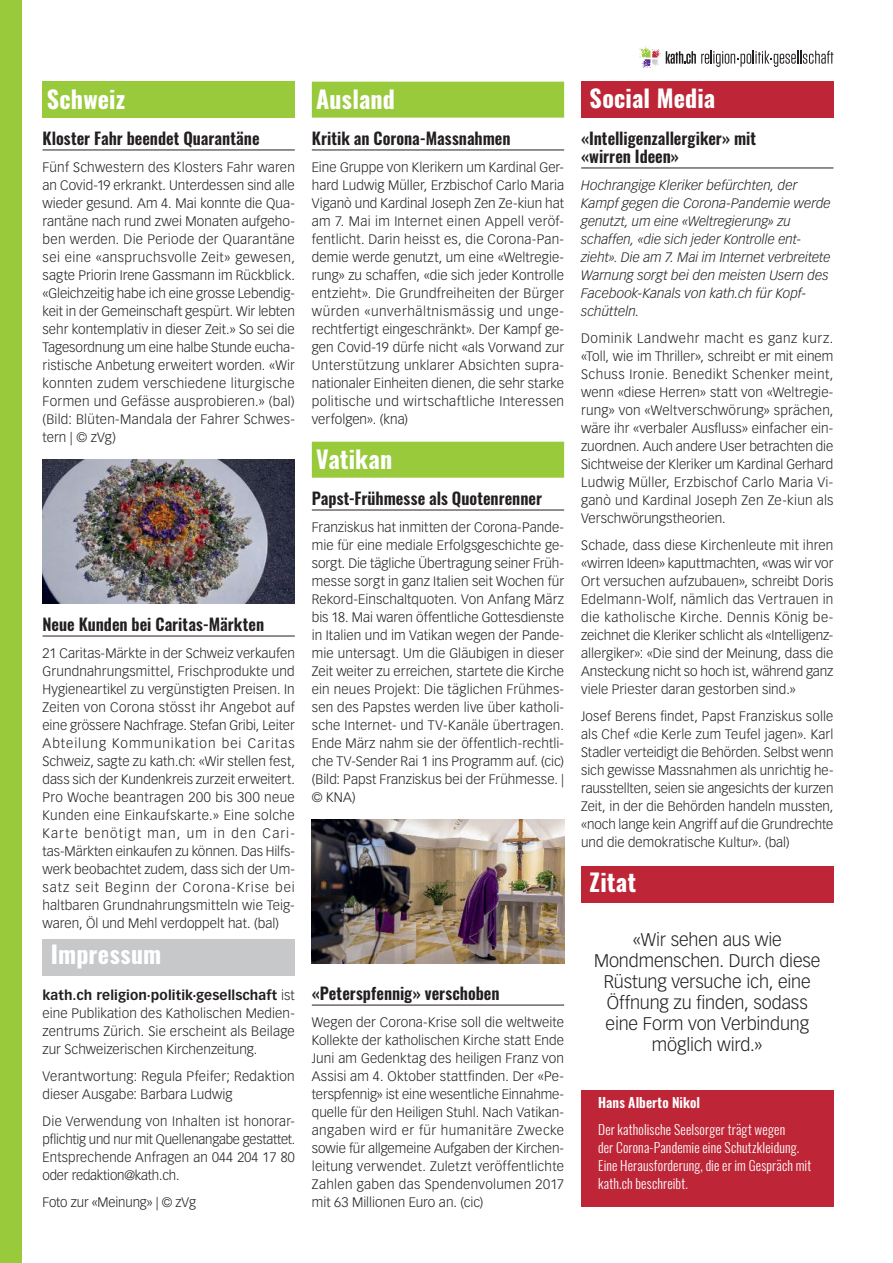
<style>
.page{position:relative;width:893px;height:1263px;background:#fff}
.page>*{position:absolute;margin:0;border:0;box-sizing:border-box;transform-origin:0 0}
.t1{font:700 24px "Oswald";letter-spacing:.005em;color:#fff}
.t2{font:300 18px/21px "Vectora LT Std";letter-spacing:-.01em;color:#231f20;text-align:center}
.t3{font:600 16.5px/18px "Oswald";color:#231f20}
.t4{font:300 13.5px/18px "Vectora LT Std";letter-spacing:.01em;color:#231f20;text-align:justify}
.t5{font:italic 300 13.5px/18px "Vectora LT Std";letter-spacing:.005em;color:#231f20}
.t6{font:300 13.5px/18px "Oswald";letter-spacing:.01em;color:#fff}
.t7{font:300 13.5px "Vectora LT Std";letter-spacing:-.01em;color:#231f20}
.t8{font:600 13.5px "Oswald";letter-spacing:.005em;color:#fff}
.s1{font-weight:700}
</style>
<div class="page">
<svg style="left:640px;top:47px;width:20px;height:21px"></svg>
<svg style="left:666px;top:51px;width:167px;height:16px"></svg>
<div style="left:0;top:0;width:21px;height:1263px;background:#99ca3b"></div>
<div style="left:581px;top:1090px;width:252px;height:116px;background:#be2637"></div>
<div style="left:42px;top:939px;width:253px;height:36px;background:#c7c8ca"></div>
<hr style="left:43px;top:150px;width:252px;height:1px;background:#231f20">
<hr style="left:43px;top:636px;width:252px;height:1px;background:#231f20">
<div style="left:312px;top:82px;width:252px;height:36px;background:#99ca3b"></div>
<hr style="left:312px;top:150px;width:252px;height:1px;background:#231f20">
<div style="left:312px;top:442px;width:252px;height:36px;background:#99ca3b"></div>
<hr style="left:312px;top:510px;width:252px;height:1px;background:#231f20">
<hr style="left:312px;top:1005px;width:252px;height:1px;background:#231f20">
<div style="left:43px;top:82px;width:252px;height:36px;background:#99ca3b"></div>
<img style="left:42px;top:460px;width:253px;height:144px">
<img style="left:312px;top:820px;width:252px;height:144px">
<hr style="left:581px;top:168px;width:252px;height:1px;background:#231f20">
<div style="left:581px;top:82px;width:252px;height:36px;background:#be2637"></div>
<div style="left:581px;top:867px;width:252px;height:36px;background:#be2637"></div>
<h1 class="t1" style="left:47px;top:86px;width:80px">Schweiz</h1>
<p class="t3" style="left:43px;top:130px;width:219px">Kloster Fahr beendet Quarantäne</p>
<p class="t4" style="left:43px;top:158px;width:254px">Fünf Schwestern des Klosters Fahr waren an Covid-19 erkrankt. Unterdessen sind alle wieder gesund. Am 4. Mai konnte die Qua&shy;rantäne nach rund zwei Monaten aufgeho&shy;ben werden. Die Periode der Quarantäne sei eine «anspruchsvolle Zeit» gewesen, sagte Priorin Irene Gassmann im Rückblick. «Gleichzeitig habe ich eine grosse Lebendig&shy;keit in der Gemeinschaft gespürt. Wir lebten sehr kontemplativ in dieser Zeit.» So sei die Tagesordnung um eine halbe Stunde eucha&shy;ristische Anbetung erweitert worden. «Wir konnten zudem verschiedene liturgische Formen und Gefässe ausprobieren.» (bal) (Bild: Blüten-Mandala der Fahrer Schwes&shy;tern | © zVg)</p>
<p class="t3" style="left:43px;top:616px;width:223px">Neue Kunden bei Caritas-Märkten</p>
<p class="t4" style="left:43px;top:644px;width:254px">21 Caritas-Märkte in der Schweiz verkaufen Grundnahrungsmittel, Frischprodukte und Hygieneartikel zu vergünstigten Preisen. In Zeiten von Corona stösst ihr Angebot auf eine grössere Nachfrage. Stefan Gribi, Leiter Abteilung Kommunikation bei Caritas Schweiz, sagte zu kath.ch: «Wir stellen fest, dass sich der Kundenkreis zurzeit erweitert.<br>Pro Woche beantragen 200 bis 300 neue Kunden eine Einkaufskarte.» Eine solche Karte benötigt man, um in den Cari&shy;tas-Märkten einkaufen zu können. Das Hilfs&shy;werk beobachtet zudem, dass sich der Um&shy;satz seit Beginn der Corona-Krise bei haltbaren Grundnahrungsmitteln wie Teig&shy;waren, Öl und Mehl verdoppelt hat. (bal)</p>
<h1 class="t1" style="left:51px;top:941px;width:112px">Impressum</h1>
<p class="t4" style="left:43px;top:986px;width:254px"><span class="s1">kath.ch religion·politik·gesellschaft</span> ist eine Publikation des Katholischen Medien&shy;zentrums Zürich. Sie erscheint als Beilage zur Schweizerischen Kirchenzeitung.</p>
<p class="t4" style="left:43px;top:1067px;width:254px">Verantwortung: Regula Pfeifer; Redaktion dieser Ausgabe: Barbara Ludwig</p>
<p class="t4" style="left:43px;top:1112px;width:254px">Die Verwendung von Inhalten ist honorar&shy;pflichtig und nur mit Quellenangabe gestattet.<br>Entsprechende Anfragen an 044 204 17 80 oder redaktion@kath.ch.</p>
<p class="t7" style="left:43px;top:1194px;width:155px">Foto zur «Meinung» | © zVg</p>
<h1 class="t1" style="left:316px;top:86px;width:80px">Ausland</h1>
<p class="t3" style="left:312px;top:130px;width:200px">Kritik an Corona-Massnahmen</p>
<p class="t4" style="left:312px;top:158px;width:254px">Eine Gruppe von Klerikern um Kardinal Ger&shy;hard Ludwig Müller, Erzbischof Carlo Maria Viganò und Kardinal Joseph Zen Ze-kiun hat am 7. Mai im Internet einen Appell veröf&shy;fentlicht. Darin heisst es, die Corona-Pan&shy;demie werde genutzt, um eine «Weltregie&shy;rung» zu schaffen, «die sich jeder Kontrolle entzieht». Die Grundfreiheiten der Bürger würden «unverhältnismässig und unge&shy;rechtfertigt eingeschränkt». Der Kampf ge&shy;gen Covid-19 dürfe nicht «als Vorwand zur Unterstützung unklarer Absichten supra&shy;nationaler Einheiten dienen, die sehr starke politische und wirtschaftliche Interessen verfolgen». (kna)</p>
<h1 class="t1" style="left:316px;top:446px;width:78px">Vatikan</h1>
<p class="t3" style="left:312px;top:490px;width:232px">Papst-Frühmesse als Quotenrenner</p>
<p class="t4" style="left:312px;top:518px;width:254px">Franziskus hat inmitten der Corona-Pande&shy;mie für eine mediale Erfolgsgeschichte ge&shy;sorgt. Die tägliche Übertragung seiner Früh&shy;messe sorgt in ganz Italien seit Wochen für Rekord-Einschaltquoten. Von Anfang März bis 18. Mai waren öffentliche Gottesdienste in Italien und im Vatikan wegen der Pande&shy;mie untersagt. Um die Gläubigen in dieser Zeit weiter zu erreichen, startete die Kirche ein neues Projekt: Die täglichen Frühmes&shy;sen des Papstes werden live über katholi&shy;sche Internet- und TV-Kanäle übertragen.<br>Ende März nahm sie der öffentlich-rechtli&shy;che TV-Sender Rai 1 ins Programm auf. (cic) (Bild: Papst Franziskus bei der Frühmesse. | © KNA)</p>
<p class="t3" style="left:312px;top:985px;width:189px">«Peterspfennig» verschoben</p>
<p class="t4" style="left:312px;top:1013px;width:254px">Wegen der Corona-Krise soll die weltweite Kollekte der katholischen Kirche statt Ende Juni am Gedenktag des heiligen Franz von Assisi am 4. Oktober stattfinden. Der «Pe&shy;terspfennig» ist eine wesentliche Einnahme&shy;quelle für den Heiligen Stuhl. Nach Vatikan&shy;angaben wird er für humanitäre Zwecke sowie für allgemeine Aufgaben der Kirchen&shy;leitung verwendet. Zuletzt veröffentlichte Zahlen gaben das Spendenvolumen 2017 mit 63 Millionen Euro an. (cic)</p>
<h1 class="t1" style="left:590px;top:86px;width:127px">Social Media</h1>
<p class="t3" style="left:581px;top:130px;width:177px">«Intelligenzallergiker» mit «wirren Ideen»</p>
<p class="t5" style="left:581px;top:176px;width:251px">Hochrangige Kleriker befürchten, der Kampf gegen die Corona-Pandemie werde genutzt, um eine «Weltregierung» zu schaffen, «die sich jeder Kontrolle ent&shy;zieht». Die am 7. Mai im Internet verbreitete Warnung sorgt bei den meisten Usern des Facebook-Kanals von kath.ch für Kopf&shy;schütteln.</p>
<p class="t4" style="left:581px;top:329px;width:254px">Dominik Landwehr macht es ganz kurz. «Toll, wie im Thriller», schreibt er mit einem Schuss Ironie. Benedikt Schenker meint, wenn «diese Herren» statt von «Weltregie&shy;rung» von «Weltverschwörung» sprächen, wäre ihr «verbaler Ausfluss» einfacher ein&shy;zuordnen. Auch andere User betrachten die Sichtweise der Kleriker um Kardinal Gerhard Ludwig Müller, Erzbischof Carlo Maria Vi&shy;ganò und Kardinal Joseph Zen Ze-kiun als Verschwörungstheorien.</p>
<p class="t4" style="left:581px;top:536px;width:254px">Schade, dass diese Kirchenleute mit ihren «wirren Ideen» kaputtmachten, «was wir vor Ort versuchen aufzubauen», schreibt Doris Edelmann-Wolf, nämlich das Vertrauen in die katholische Kirche. Dennis König be&shy;zeichnet die Kleriker schlicht als «Intelligenz&shy;allergiker»: «Die sind der Meinung, dass die Ansteckung nicht so hoch ist, während ganz viele Priester daran gestorben sind.»</p>
<p class="t4" style="left:581px;top:707px;width:254px">Josef Berens findet, Papst Franziskus solle als Chef «die Kerle zum Teufel jagen». Karl Stadler verteidigt die Behörden. Selbst wenn sich gewisse Massnahmen als unrichtig he&shy;rausstellten, seien sie angesichts der kurzen Zeit, in der die Behörden handeln mussten, «noch lange kein Angriff auf die Grundrechte und die demokratische Kultur». (bal)</p>
<h1 class="t1" style="left:590px;top:869px;width:48px">Zitat</h1>
<h2 class="t2" style="left:594px;top:929px;width:228px">«Wir sehen aus wie<br>Mondmenschen. Durch diese<br>Rüstung versuche ich, eine<br>Öffnung zu finden, sodass eine Form von Verbindung möglich wird.»</h2>
<p class="t8" style="left:598px;top:1095px;width:103px">Hans Alberto Nikol</p>
<p class="t6" style="left:598px;top:1119px;width:215px">Der katholische Seelsorger trägt wegen<br>der Corona-Pandemie eine Schutzkleidung.<br>Eine Herausforderung, die er im Gespräch mit kath.ch beschreibt.</p>
</div>
